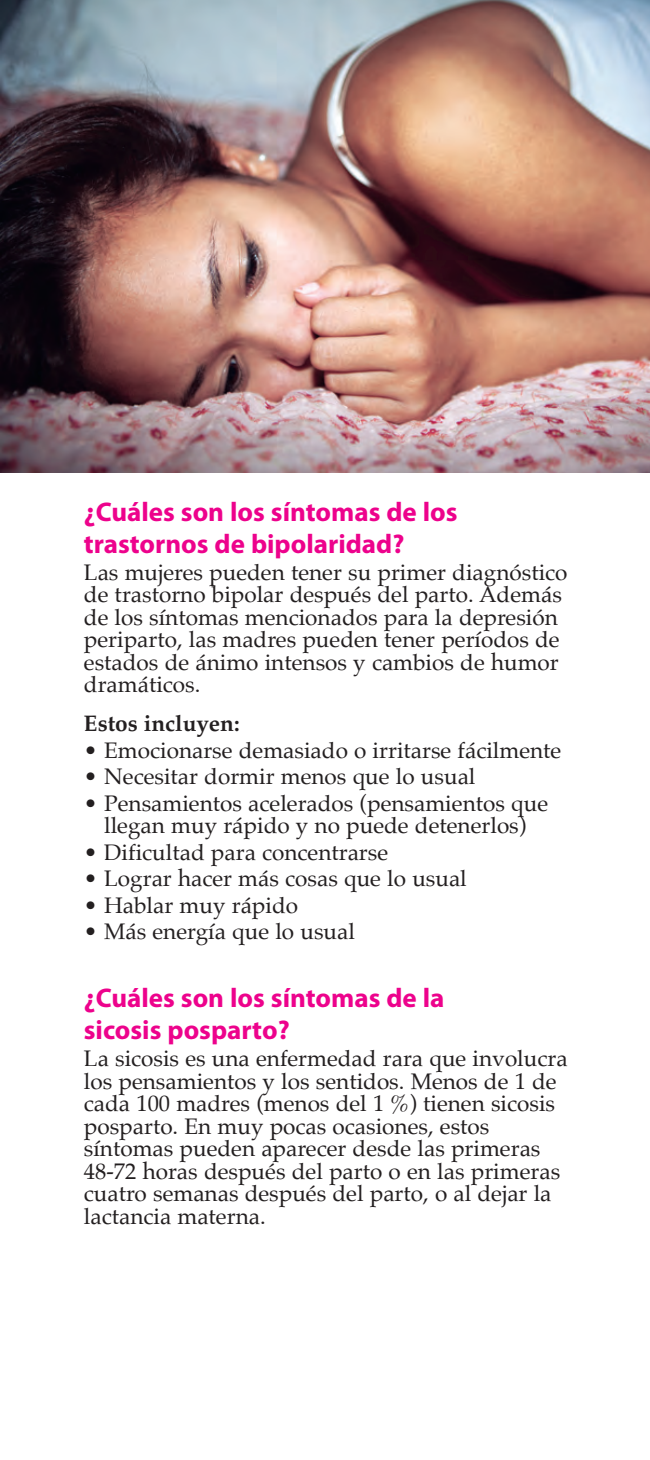
<style>
.page{position:relative;width:650px;height:1460px;background:#fff}
.page>*{position:absolute;margin:0;border:0;box-sizing:border-box;transform-origin:0 0}
.head{font:700 27px/32.4px "Myriad Pro";color:#ed028c}
.text_no_indent{font:22.5px/22.5px "Palatino";color:#231f20}
.bullets{font:22.5px/22.5px "Palatino";color:#231f20;text-align:center}
.Subhead{font:700 22.5px "Palatino";color:#231f20}
</style>
<div class="page">
<img style="left:0;top:0;width:649px;height:472px">
<p class="head" style="left:84px;top:494px;width:375px">¿Cuáles son los síntomas de los trastornos de bipolaridad?</p>
<p class="text_no_indent" style="left:84px;top:560px;width:485px">Las mujeres pueden tener su primer diagnóstico de trastorno bipolar después del parto. Además de los síntomas mencionados para la depresión periparto, las madres pueden tener períodos de estados de ánimo intensos y cambios de humor dramáticos.</p>
<p class="Subhead" style="left:84px;top:704px;width:157px">Estos incluyen:</p>
<p class="bullets" style="left:84px;top:738px;width:478px">• Emocionarse demasiado o irritarse fácilmente</p>
<p class="bullets" style="left:84px;top:765px;width:393px">• Necesitar dormir menos que lo usual</p>
<p class="bullets" style="left:84px;top:791px;width:465px">• Pensamientos acelerados (pensamientos que llegan muy rápido y no puede detenerlos)</p>
<p class="bullets" style="left:84px;top:840px;width:305px">• Dificultad para concentrarse</p>
<p class="bullets" style="left:84px;top:867px;width:384px">• Lograr hacer más cosas que lo usual</p>
<p class="bullets" style="left:84px;top:893px;width:215px">• Hablar muy rápido</p>
<p class="bullets" style="left:84px;top:920px;width:272px">• Más energía que lo usual</p>
<p class="head" style="left:84px;top:980px;width:362px">¿Cuáles son los síntomas de la sicosis posparto?</p>
<p class="text_no_indent" style="left:84px;top:1046px;width:485px">La sicosis es una enfermedad rara que involucra los pensamientos y los sentidos. Menos de 1 de cada 100 madres (menos del 1 %) tienen sicosis posparto. En muy pocas ocasiones, estos síntomas pueden aparecer desde las primeras 48-72 horas después del parto o en las primeras cuatro semanas después del parto, o al dejar la lactancia materna.</p>
</div>
